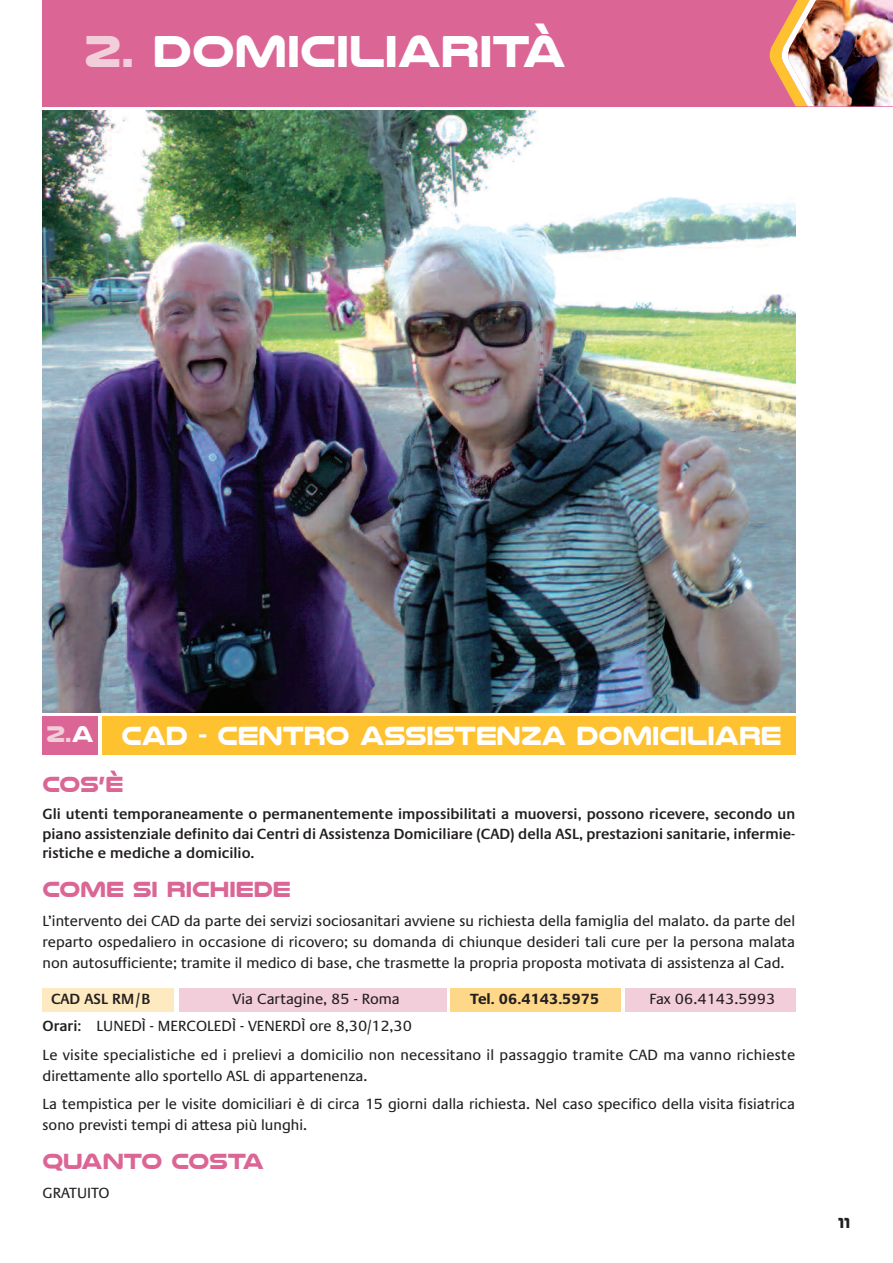
<style>
.page{position:relative;width:893px;height:1263px;background:#fff}
.page>*{position:absolute;margin:0;border:0;box-sizing:border-box;transform-origin:0 0}
.t1{font:700 45.9px "Nulshock Rg";color:#fff}
.t2{font:700 27px "Nulshock Rg";color:#fff;scale:.96 1}
.t3{font:700 22.5px "Nulshock Rg";color:#db6696}
.t4{font:15px/21px "Praxis Com";color:#231f20}
.t5{font:600 15px/19.5px "Praxis Com";color:#231f20;text-align:justify}
.t6{font:700 15px "Praxis Com";color:#231f20}
.t7{font:700 15px "Nulshock Rg";color:#231f20}
.s1{color:#f2cdda}
.s2{font-size:23.25px;color:#f2cdda}
.s3{font-size:23.25px}
.s4{font-weight:600}
</style>
<div class="page">
<img style="left:43px;top:111px;width:752px;height:601px">
<div style="left:43px;top:989px;width:131px;height:23px;background:#feeac0"></div>
<div style="left:179px;top:989px;width:267px;height:23px;background:#f2cdda"></div>
<div style="left:451px;top:989px;width:170px;height:23px;background:#fed888"></div>
<div style="left:625px;top:989px;width:170px;height:23px;background:#f2cdda"></div>
<div style="left:43px;top:0;width:850px;height:106px;background:#db6696"></div>
<div style="left:43px;top:716px;width:55px;height:39px;background:#db6696"></div>
<div style="left:102px;top:716px;width:693px;height:39px;background:#fec231"></div>
<svg style="left:770px;top:17px;width:18px;height:75px"></svg>
<img style="left:788px;top:0;width:105px;height:106px">
<h1 class="t1" style="left:85px;top:23px;width:482px"><span class="s1">2.</span> DOMICILIARITÀ</h1>
<h2 class="t2" style="left:47px;top:719px;width:767px"><span class="s2">2.</span><span class="s3">A</span> CAD - CENTRO ASSISTENZA DOMICILIARE</h2>
<h3 class="t3" style="left:43px;top:771px;width:82px">COS’È</h3>
<p class="t5" style="left:43px;top:805px;width:754px">gli utenti temporaneamente o permanentemente impossibilitati a muoversi, possono ricevere, secondo un piano assistenziale definito dai centri di Assistenza Domiciliare (cAD) della ASL, prestazioni sanitarie, infermie&shy;ristiche e mediche a domicilio.</p>
<h3 class="t3" style="left:43px;top:876px;width:250px">COME SI RICHIEDE</h3>
<p class="t4" style="left:43px;top:910px;width:754px;text-align:justify">l’intervento dei caD da parte dei servizi sociosanitari avviene su richiesta della famiglia del malato. da parte del reparto ospedaliero in occasione di ricovero; su domanda di chiunque desideri tali cure per la persona malata non autosufficiente; tramite il medico di base, che trasmette la propria proposta motivata di assistenza al cad.</p>
<p class="t5" style="left:51px;top:989px;width:101px">cAD ASL RM/B</p>
<p class="t4" style="left:233px;top:988px;width:169px">via cartagine, 85 - roma</p>
<p class="t6" style="left:470px;top:990px;width:131px">Tel. 06.4143.5975</p>
<p class="t4" style="left:649px;top:988px;width:127px">Fax 06.4143.5993</p>
<p class="t4" style="left:43px;top:1012px;width:754px;line-height:28.5px"><span class="s4">Orari</span>: luneDì - mercoleDì - venerDì ore 8,30/12,30<br>le visite specialistiche ed i prelievi a domicilio non necessitano il passaggio tramite caD ma vanno richieste</p>
<p class="t4" style="left:43px;top:1061px;width:754px;line-height:28.5px">direttamente allo sportello asl di appartenenza.<br>la tempistica per le visite domiciliari è di circa 15 giorni dalla richiesta. nel caso specifico della visita fisiatrica</p>
<p class="t4" style="left:43px;top:1114px;width:266px">sono previsti tempi di attesa più lunghi.</p>
<h3 class="t3" style="left:43px;top:1148px;width:223px">QUANTO COSTA</h3>
<p class="t4" style="left:43px;top:1182px;width:68px">gratuito</p>
<p class="t7" style="left:838px;top:1214px;width:14px">11</p>
</div>
